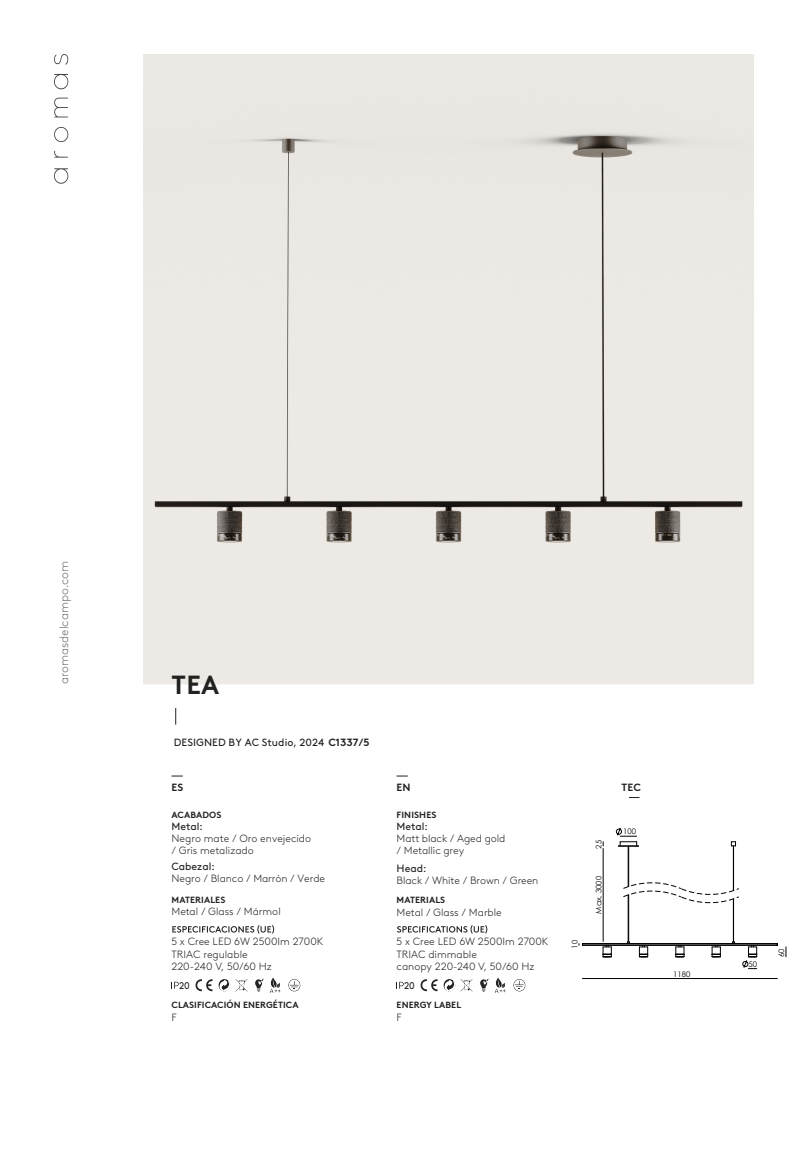
<style>
.page{position:relative;width:808px;height:1149px;background:#fff}
.page>*{position:absolute;margin:0;border:0;box-sizing:border-box;transform-origin:0 0}
.t1{font:700 26.25px "Brown LL";color:#222221}
.t2{font:300 12px "Brown LL";color:#6f6f6e}
.t3{font:300 10.5px/12.6px "Brown LL";color:#222221}
.t4{font:10.5px "Brown LL";color:#222221}
.t5{font:700 10.5px "Brown LL";letter-spacing:.01em;color:#222221}
.t6{font:9.75px "Brown LL";color:#222221;scale:.93 1}
.t7{font:700 9px "Brown LL";letter-spacing:.01em;color:#222221}
.t8{font:7.65px "Century Gothic";color:#000}
.s1{font-weight:700}
</style>
<div class="page">
<svg style="left:54px;top:168px;width:14px;height:16px"></svg>
<svg style="left:54px;top:74px;width:14px;height:15px"></svg>
<svg style="left:54px;top:151px;width:14px;height:6px"></svg>
<svg style="left:54px;top:127px;width:14px;height:15px"></svg>
<svg style="left:54px;top:98px;width:14px;height:19px"></svg>
<svg style="left:54px;top:54px;width:14px;height:11px"></svg>
<svg style="left:175px;top:708px;width:1px;height:16px"></svg>
<svg style="left:172px;top:925px;width:102px;height:8px"></svg>
<svg style="left:397px;top:925px;width:90px;height:8px"></svg>
<svg style="left:171px;top:775px;width:12px;height:1px"></svg>
<svg style="left:396px;top:775px;width:12px;height:1px"></svg>
<svg style="left:195px;top:979px;width:17px;height:12px"></svg>
<svg style="left:255px;top:978px;width:9px;height:13px"></svg>
<svg style="left:219px;top:979px;width:28px;height:12px"></svg>
<svg style="left:171px;top:981px;width:8px;height:7px"></svg>
<svg style="left:270px;top:977px;width:11px;height:15px"></svg>
<svg style="left:288px;top:979px;width:12px;height:12px"></svg>
<svg style="left:420px;top:979px;width:17px;height:12px"></svg>
<svg style="left:480px;top:978px;width:9px;height:13px"></svg>
<svg style="left:444px;top:979px;width:28px;height:12px"></svg>
<svg style="left:396px;top:981px;width:8px;height:7px"></svg>
<svg style="left:495px;top:977px;width:11px;height:15px"></svg>
<svg style="left:513px;top:979px;width:12px;height:12px"></svg>
<svg style="left:623px;top:882px;width:116px;height:20px"></svg>
<hr style="left:582px;top:977px;width:195px;height:1px;background:#000">
<hr style="left:603px;top:848px;width:1px;height:93px;background:#000">
<hr style="left:582px;top:943px;width:195px;height:1px;background:#000">
<hr style="left:582px;top:944px;width:195px;height:1px;background:#000">
<hr style="left:733px;top:898px;width:1px;height:43px;background:#000">
<hr style="left:628px;top:894px;width:1px;height:47px;background:#000">
<svg style="left:639px;top:944px;width:9px;height:13px"></svg>
<svg style="left:603px;top:944px;width:9px;height:13px"></svg>
<svg style="left:675px;top:944px;width:10px;height:13px"></svg>
<svg style="left:712px;top:944px;width:9px;height:13px"></svg>
<svg style="left:742px;top:944px;width:15px;height:25px"></svg>
<svg style="left:731px;top:841px;width:5px;height:5px"></svg>
<svg style="left:616px;top:828px;width:23px;height:18px"></svg>
<hr style="left:733px;top:845px;width:1px;height:45px;background:#000">
<hr style="left:628px;top:845px;width:1px;height:41px;background:#000">
<div style="left:144px;top:54px;width:609px;height:629px;background:#edeae5"></div>
<p class="t2" style="left:56px;top:684px;width:125px;rotate:-90deg">aromasdelcampo.com</p>
<h1 class="t1" style="left:172px;top:664px;width:49px">TEA</h1>
<p class="t4" style="left:174px;top:734px;width:197px">DESIGNED BY AC Studio, 2024 <span class="s1">C1337/5</span></p>
<p class="t5" style="left:172px;top:779px;width:13px">ES</p>
<p class="t5" style="left:397px;top:779px;width:16px">EN</p>
<p class="t5" style="left:622px;top:779px;width:21px">TEC</p>
<p class="t7" style="left:172px;top:807px;width:51px">ACABADOS</p>
<p class="t4" style="left:171px;top:818px;width:33px">Metal:</p>
<p class="t4" style="left:397px;top:818px;width:33px">Metal:</p>
<p class="t3" style="left:171px;top:831px;width:141px">Negro mate / Oro envejecido / Gris metalizado</p>
<p class="t4" style="left:171px;top:858px;width:45px">Cabezal:</p>
<p class="t3" style="left:171px;top:870px;width:155px">Negro / Blanco / Marrón / Verde</p>
<p class="t7" style="left:397px;top:807px;width:41px">FINISHES</p>
<p class="t3" style="left:396px;top:831px;width:110px">Matt black / Aged gold / Metallic grey</p>
<p class="t7" style="left:397px;top:892px;width:50px">MATERIALS</p>
<p class="t3" style="left:396px;top:905px;width:107px">Metal / Glass / Marble</p>
<p class="t3" style="left:396px;top:934px;width:153px">5 x Cree LED 6W 2500Im 2700K<br>TRIAC dimmable<br>canopy 220-240 V, 50/60 Hz</p>
<p class="t4" style="left:397px;top:860px;width:31px">Head:</p>
<p class="t3" style="left:397px;top:873px;width:143px">Black / White / Brown / Green</p>
<p class="t7" style="left:172px;top:892px;width:55px">MATERIALES</p>
<p class="t3" style="left:171px;top:904px;width:111px">Metal / Glass / Mármol</p>
<p class="t3" style="left:171px;top:934px;width:153px">5 x Cree LED 6W 2500Im 2700K<br>TRIAC regulable<br>220-240 V, 50/60 Hz</p>
<p class="t7" style="left:172px;top:997px;width:128px">CLASIFICACIÓN ENERGÉTICA</p>
<p class="t3" style="left:171px;top:1010px;width:7px">F</p>
<p class="t6" style="left:179px;top:977px;width:13px">20</p>
<p class="t6" style="left:404px;top:977px;width:13px">20</p>
<p class="t7" style="left:397px;top:997px;width:66px">ENERGY LABEL</p>
<p class="t3" style="left:396px;top:1010px;width:7px">F</p>
<p class="t8" style="left:569px;top:948px;width:10px;rotate:-90deg">10</p>
<p class="t8" style="left:593px;top:848px;width:10px;rotate:-90deg">25</p>
<p class="t8" style="left:593px;top:913px;width:39px;rotate:-90deg">Max. 3000</p>
<p class="t8" style="left:623px;top:826px;width:14px">100</p>
<p class="t8" style="left:673px;top:968px;width:19px">1180</p>
<p class="t8" style="left:748px;top:958px;width:10px">50</p>
<p class="t8" style="left:776px;top:956px;width:10px;rotate:-90deg">60</p>
</div>
